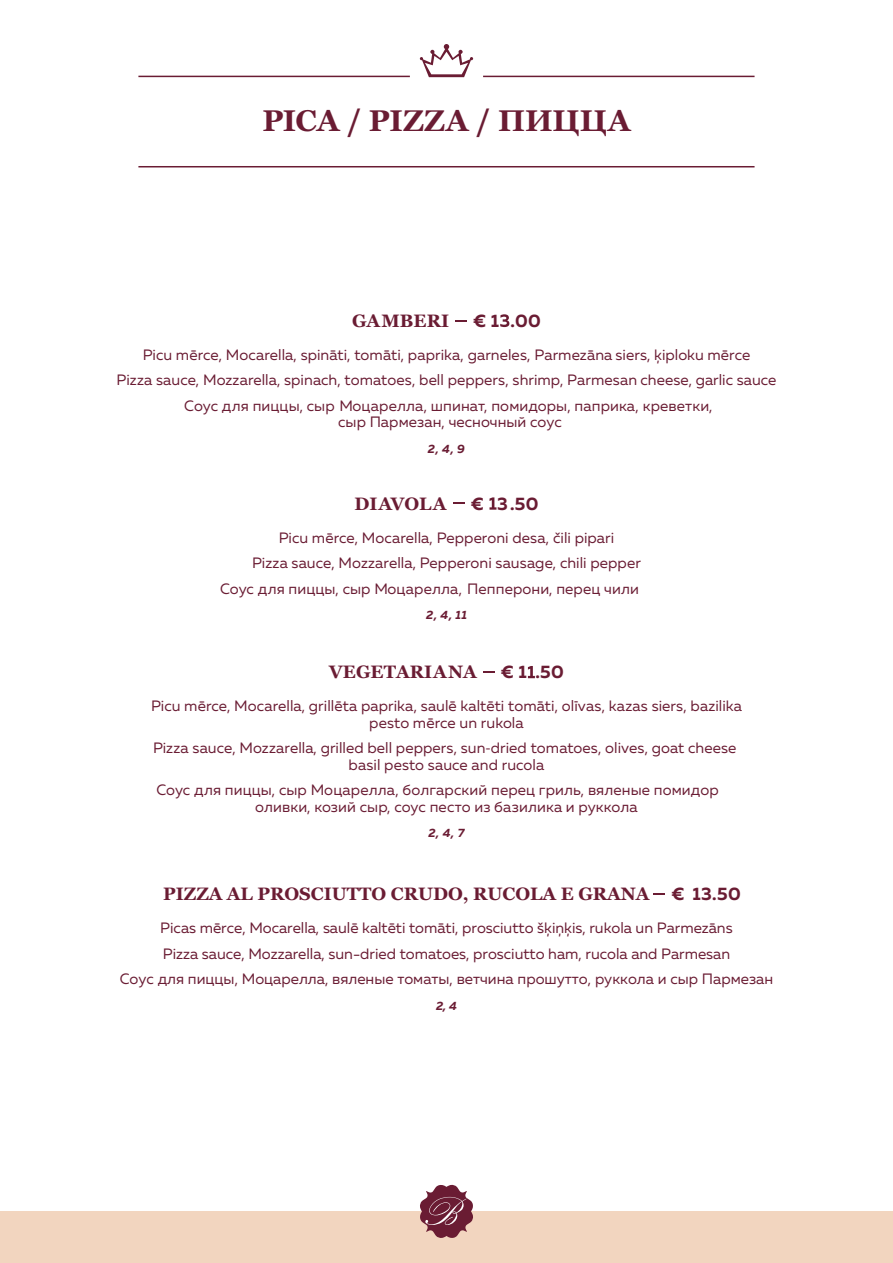
<style>
.page{position:relative;width:893px;height:1263px;background:#fff}
.page>*{position:absolute;margin:0;border:0;box-sizing:border-box;transform-origin:0 0}
.t1{font:700 30px "Georgia";color:#6a1c33}
.t2{font:700 18px "Georgia";color:#6a1c33}
.t3{font:700 18px "Muller";color:#6a1c33}
.t4{font:15px/25.5px "Muller";color:#6a1c33;text-align:center}
.t5{font:italic 700 12px "Muller";color:#6a1c33}
.s1{font-family:"Myriad Pro"}
.s2{font-family:"Muller"}
</style>
<div class="page">
<div style="left:0;top:1211px;width:893px;height:52px;background:#f2d5bf"></div>
<svg style="left:455px;top:320px;width:12px;height:1px"></svg>
<svg style="left:500px;top:314px;width:9px;height:13px"></svg>
<svg style="left:420px;top:44px;width:53px;height:33px"></svg>
<hr style="left:138px;top:76px;width:272px;height:1px;background:#6a1c33">
<hr style="left:483px;top:76px;width:271px;height:1px;background:#6a1c33">
<hr style="left:138px;top:166px;width:616px;height:1px;background:#6a1c33">
<svg style="left:420px;top:1185px;width:53px;height:53px"></svg>
<svg style="left:489px;top:497px;width:7px;height:13px"></svg>
<svg style="left:483px;top:671px;width:11px;height:2px"></svg>
<svg style="left:528px;top:666px;width:7px;height:12px"></svg>
<svg style="left:653px;top:893px;width:12px;height:2px"></svg>
<h1 class="t1" style="left:262px;top:101px;width:370px">PICA / PIZZA / ПИЦЦА</h1>
<p class="t2" style="left:352px;top:309px;width:99px">GAMBERI</p>
<p class="t3" style="left:473px;top:309px;width:69px">€ 1 .00</p>
<p class="t4" style="left:117px;top:342px;width:661px">Picu mērce, Mocarella, spināti, tomāti, paprika, garneles, Parmezāna siers, ķiploku mērce<br>Pizza sauce, Mozzarella, spinach, tomatoes, bell peppers, shrimp, Parmesan cheese, garlic sauce<br>Соус для пиццы, сыр Mоцарелла, шпинат, помидоры, паприка, креветки,</p>
<p class="t4" style="left:338px;top:409px;width:225px">сыр Пармезан, чесночный соус</p>
<p class="t5" style="left:428px;top:441px;width:39px">2,4,9</p>
<p class="t2" style="left:354px;top:492px;width:93px">DIAVOLA</p>
<p class="t3" style="left:471px;top:492px;width:69px">€ 3.50</p>
<p class="t4" style="left:279px;top:524px;width:337px">Picu mērce, Мocarella, Pepperoni desa, čili pipari</p>
<p class="t4" style="left:252px;top:550px;width:390px">Pizza sauce, Мozzarella, Pepperoni sausage, chili pepper</p>
<p class="t4" style="left:220px;top:575px;width:420px">Соус для пиццы, сыр Моцарелла, Пепперони, перец чили</p>
<p class="t5" style="left:426px;top:607px;width:42px">2, 4, 11</p>
<p class="t2" style="left:329px;top:660px;width:149px">VEGETARIANA</p>
<p class="t3" style="left:501px;top:661px;width:65px">€ 1 .50</p>
<p class="t4" style="left:151px;top:697px;width:592px;line-height:16.5px">Picu mērce, Мocarella, grillēta paprika, saulē kaltēti tomāti, olīvas, kazas siers, bazilika pesto mērce un rukola</p>
<p class="t4" style="left:153px;top:739px;width:585px;line-height:16.5px">Pizza sauce, Мozzarella, grilled bell peppers, sun<span class="s1">‐</span>dried tomatoes, olives, goat cheese basil pesto sauce and rucola</p>
<p class="t4" style="left:255px;top:781px;width:465px;line-height:16.5px;text-align:left;text-indent:-99px">Соус для пиццы, сыр Моцарелла, болгарский перец гриль, вяленые помидор оливки, козий сыр, соус песто из базилика и руккола</p>
<p class="t5" style="left:428px;top:825px;width:38px">2,4,7</p>
<p class="t2" style="left:163px;top:883px;width:579px">PIZZA AL PROSCIUTTO CRUDO, RUCOLA E GRANA <span class="s2">€ 13.50</span></p>
<p class="t4" style="left:120px;top:915px;width:655px">Picas mērce, Мocarella, saulē kaltēti tomāti, prosciutto šķiņķis, rukola un Parmezāns<br>Pizza sauce, Мozzarella, sun-dried tomatoes, prosciutto ham, rucola and Parmesan<br>Соус для пиццы, Моцарелла, вяленые томаты, ветчина прошутто, руккола и сыр Пармезан</p>
<p class="t5" style="left:436px;top:998px;width:22px">2, 4</p>
</div>
